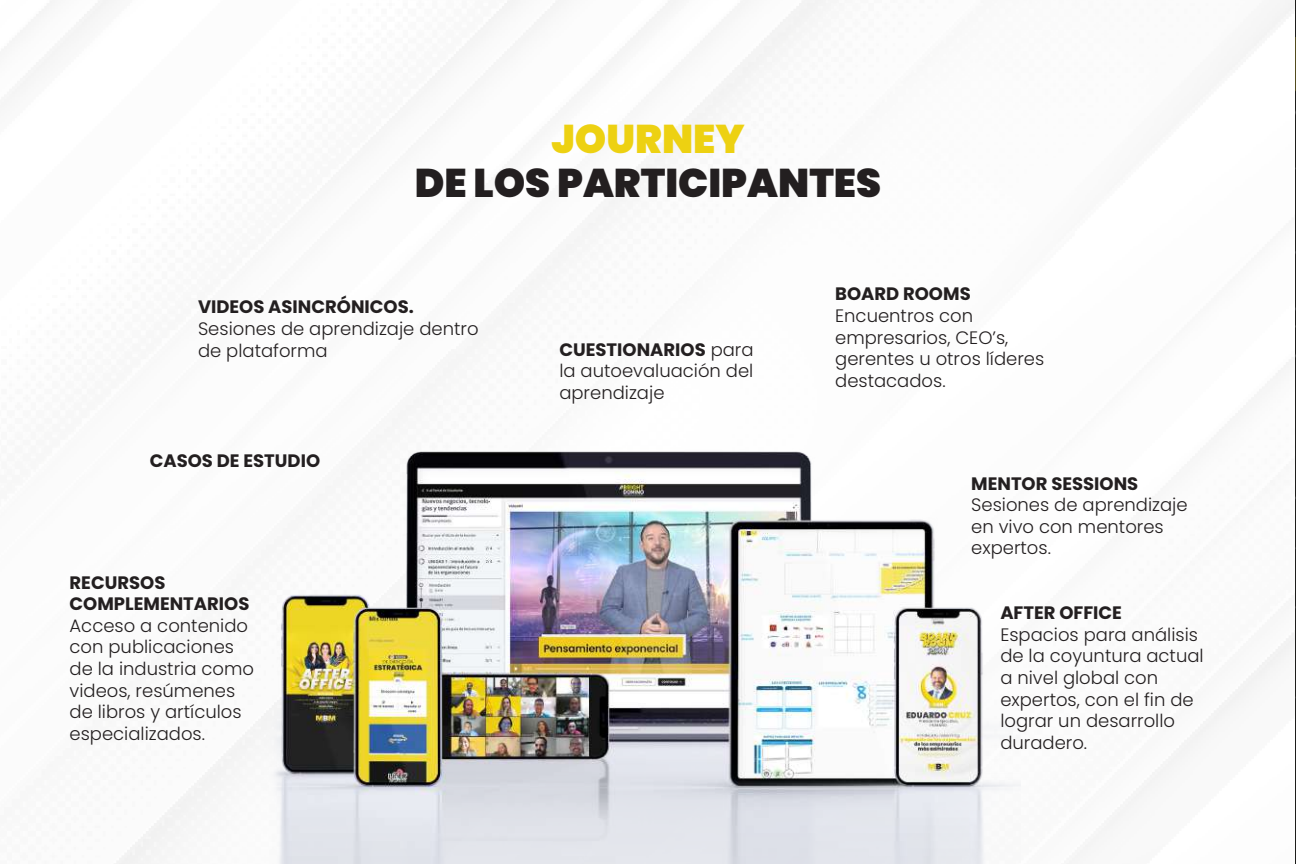
<style>
.page{position:relative;width:1296px;height:864px;background:#fff}
.page>*{position:absolute;margin:0;border:0;box-sizing:border-box;transform-origin:0 0}
.t1{font:900 40px "Poppins";color:#231f20}
.t2{font:900 40px "Poppins";color:#edd112}
.t3{font:300 18px/21.6px "Poppins";color:#231f20}
.t4{font:700 18px/21.6px "Poppins";color:#231f20}
.s1{font-weight:700}
</style>
<div class="page">
<img style="left:12px;top:0;width:1284px;height:864px">
<img style="left:262px;top:380px;width:758px;height:484px">
<h1 class="t2" style="left:551px;top:115px;width:195px">JOURNEY</h1>
<h1 class="t1" style="left:415px;top:159px;width:468px">DE LOS PARTICIPANTES</h1>
<p class="t4" style="left:198px;top:296px;width:217px">VIDEOS ASINCRÓNICOS.</p>
<p class="t3" style="left:198px;top:318px;width:282px">Sesiones de aprendizaje dentro de plataforma</p>
<p class="t4" style="left:150px;top:450px;width:172px">CASOS DE ESTUDIO</p>
<p class="t4" style="left:70px;top:572px;width:181px">RECURSOS<br>COMPLEMENTARIOS</p>
<p class="t3" style="left:70px;top:615px;width:186px">Acceso a contenido con publicaciones de la industria como videos, resúmenes de libros y artículos especializados.</p>
<p class="t3" style="left:559px;top:339px;width:196px;text-align:justify"><span class="s1">CUESTIONARIOS</span> para la autoevaluación del aprendizaje</p>
<p class="t4" style="left:835px;top:283px;width:137px">BOARD ROOMS</p>
<p class="t3" style="left:835px;top:305px;width:211px">Encuentros con empresarios, CEO’s, gerentes u otros líderes destacados.</p>
<p class="t4" style="left:971px;top:473px;width:169px">MENTOR SESSIONS</p>
<p class="t3" style="left:971px;top:494px;width:218px">Sesiones de aprendizaje en vivo con mentores expertos.</p>
<p class="t4" style="left:1000px;top:602px;width:123px">AFTER OFFICE</p>
<p class="t3" style="left:1000px;top:624px;width:205px">Espacios para análisis de la coyuntura actual a nivel global con expertos, con el fin de lograr un desarrollo duradero.</p>
</div>
